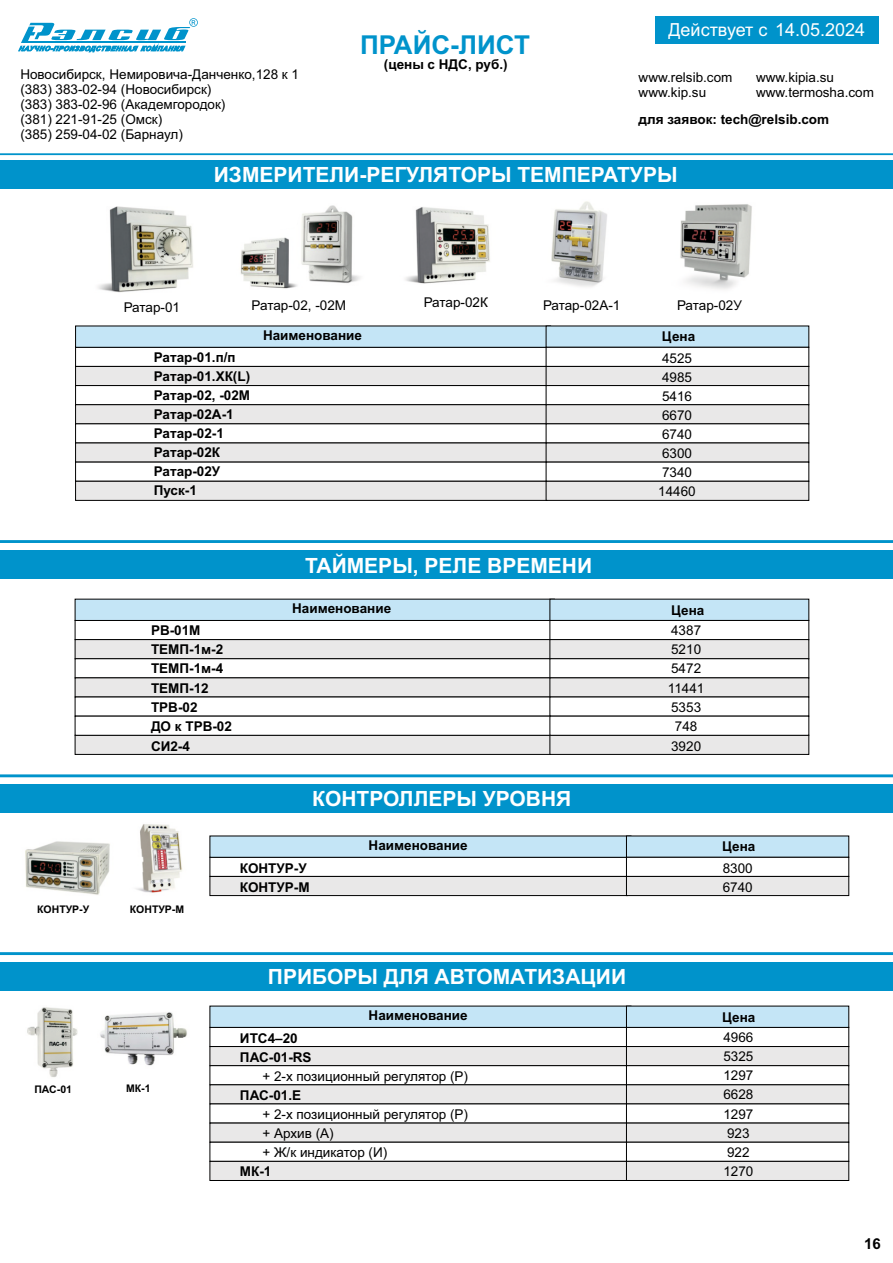
<style>
.page{position:relative;width:893px;height:1263px;background:#fff}
.page>*{position:absolute;margin:0;border:0;box-sizing:border-box;transform-origin:0 0}
.t1{font:700 26.1px "Arial";color:#0093cb}
.t2{font:700 21px "Arial";color:#fff}
.t3{font:18px "Arial";color:#fff}
.t4{font:700 15px "Arial";color:#000}
.t5{font:13.5px/18.9px "Arial";color:#000}
.t6{font:700 13.5px/19px "Arial";color:#000}
.t7{font:700 10.5px "Arial";color:#000}
</style>
<div class="page">
<hr style="left:0;top:153px;width:893px;height:2px;background:#0093cb">
<svg style="left:18px;top:18px;width:180px;height:34px"></svg>
<svg style="left:75px;top:325px;width:735px;height:176px"></svg>
<div style="left:0;top:550px;width:893px;height:29px;background:#0093cb"></div>
<img style="left:98px;top:206px;width:95px;height:87px">
<img style="left:240px;top:205px;width:121px;height:84px">
<hr style="left:0;top:540px;width:893px;height:3px;background:#0093cb">
<img style="left:405px;top:207px;width:85px;height:77px">
<img style="left:551px;top:201px;width:56px;height:86px">
<img style="left:655px;top:188px;width:126px;height:101px">
<div style="left:0;top:160px;width:893px;height:28px;background:#0093cb"></div>
<svg style="left:209px;top:835px;width:641px;height:61px"></svg>
<div style="left:0;top:784px;width:893px;height:28px;background:#0093cb"></div>
<img style="left:25px;top:841px;width:85px;height:54px">
<img style="left:136px;top:824px;width:47px;height:69px">
<img style="left:27px;top:1007px;width:51px;height:70px">
<img style="left:100px;top:1012px;width:87px;height:54px">
<svg style="left:209px;top:1005px;width:641px;height:176px"></svg>
<hr style="left:0;top:952px;width:893px;height:3px;background:#0093cb">
<div style="left:0;top:963px;width:893px;height:28px;background:#0093cb"></div>
<hr style="left:0;top:774px;width:893px;height:3px;background:#0093cb">
<div style="left:655px;top:16px;width:224px;height:27px;background:#0093cb"></div>
<svg style="left:74px;top:598px;width:736px;height:157px"></svg>
<p class="t5" style="left:20px;top:67px;width:280px;line-height:15.1px">Новосибирск, Немировича-Данченко,128 к 1 (383) 383-02-94 (Новосибирск)<br>(383) 383-02-96 (Академгородок)<br>(381) 221-91-25 (Омск)<br>(385) 259-04-02 (Барнаул)</p>
<h1 class="t1" style="left:360px;top:35px;width:171px">ПРАЙС-ЛИСТ</h1>
<p class="t6" style="left:384px;top:56px;width:125px">(цены с НДС, руб.)</p>
<h3 class="t3" style="left:668px;top:23px;width:198px">Действует с 14.05.2024</h3>
<p class="t5" style="left:639px;top:71px;width:95px;line-height:15.1px">www.relsib.com www.kip.su</p>
<p class="t5" style="left:756px;top:71px;width:119px;line-height:15.1px">www.kipia.su www.termosha.com</p>
<p class="t6" style="left:639px;top:111px;width:192px">для заявок: tech@relsib.com</p>
<h2 class="t2" style="left:214px;top:167px;width:465px">ИЗМЕРИТЕЛИ-РЕГУЛЯТОРЫ ТЕМПЕРАТУРЫ</h2>
<p class="t5" style="left:124px;top:299px;width:58px">Ратар-01</p>
<p class="t5" style="left:252px;top:297px;width:96px">Ратар-02, -02М</p>
<p class="t5" style="left:424px;top:294px;width:66px">Ратар-02К</p>
<p class="t5" style="left:543px;top:297px;width:79px">Ратар-02А-1</p>
<p class="t5" style="left:677px;top:297px;width:66px">Ратар-02У</p>
<p class="t6" style="left:263px;top:327px;width:101px">Наименование</p>
<p class="t6" style="left:662px;top:328px;width:35px">Цена</p>
<p class="t6" style="left:154px;top:349px;width:98px">Ратар-01.п/п<br>Ратар-01.ХК(L)<br>Ратар-02, -02М<br>Ратар-02А-1<br>Ратар-02-1<br>Ратар-02К<br>Ратар-02У<br>Пуск-1</p>
<p class="t5" style="left:658px;top:350px;width:39px">4525<br>4985<br>5416<br>6670<br>6740<br>6300<br>7340<br>14460</p>
<h2 class="t2" style="left:305px;top:557px;width:289px">ТАЙМЕРЫ, РЕЛЕ ВРЕМЕНИ</h2>
<p class="t6" style="left:292px;top:600px;width:101px">Наименование</p>
<p class="t6" style="left:671px;top:601px;width:35px">Цена</p>
<p class="t6" style="left:151px;top:621px;width:82px">РВ-01М<br>ТЕМП-1м-2<br>ТЕМП-1м-4<br>ТЕМП-12<br>ТРВ-02<br>ДО к ТРВ-02<br>СИ2-4</p>
<p class="t5" style="left:668px;top:621px;width:38px;line-height:19.4px;text-align:center">4387<br>5210<br>5472<br>11441<br>5353<br>748<br>3920</p>
<h2 class="t2" style="left:312px;top:791px;width:261px">КОНТРОЛЛЕРЫ УРОВНЯ</h2>
<p class="t6" style="left:369px;top:837px;width:101px">Наименование</p>
<p class="t6" style="left:722px;top:838px;width:35px">Цена</p>
<p class="t7" style="left:37px;top:906px;width:54px">КОНТУР-У</p>
<p class="t7" style="left:130px;top:905px;width:56px">КОНТУР-М</p>
<p class="t7" style="left:34px;top:1086px;width:39px">ПАС-01</p>
<p class="t7" style="left:126px;top:1085px;width:26px">МК-1</p>
<p class="t6" style="left:240px;top:860px;width:71px">КОНТУР-У<br>КОНТУР-М</p>
<p class="t5" style="left:723px;top:860px;width:32px">8300<br>6740</p>
<h2 class="t2" style="left:268px;top:969px;width:360px">ПРИБОРЫ ДЛЯ АВТОМАТИЗАЦИИ</h2>
<p class="t6" style="left:369px;top:1007px;width:101px">Наименование</p>
<p class="t6" style="left:722px;top:1008px;width:35px">Цена</p>
<p class="t6" style="left:240px;top:1030px;width:73px">ИТС4–20<br>ПАС-01-RS</p>
<p class="t5" style="left:262px;top:1068px;width:207px">+ 2-х позиционный регулятор (Р)</p>
<p class="t6" style="left:240px;top:1087px;width:63px">ПАС-01.Е</p>
<p class="t5" style="left:262px;top:1106px;width:207px">+ 2-х позиционный регулятор (Р) + Архив (А)<br>+ Ж/к индикатор (И)</p>
<p class="t6" style="left:240px;top:1163px;width:33px">МК-1</p>
<p class="t5" style="left:723px;top:1029px;width:32px">4966<br>5325<br>1297<br>6628<br>1297<br>923<br>922<br>1270</p>
<p class="t4" style="left:864px;top:1238px;width:18px">16</p>
</div>
